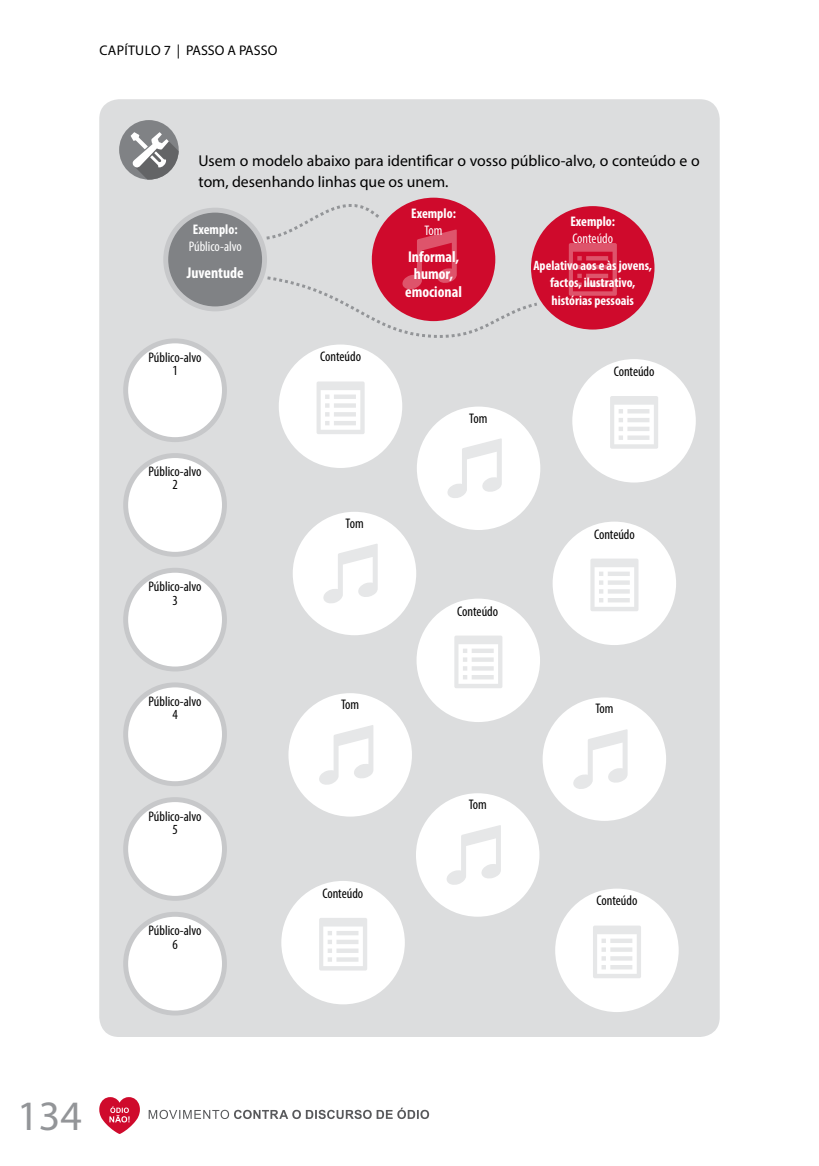
<style>
.page{position:relative;width:819px;height:1166px;background:#fff}
.page>*{position:absolute;margin:0;border:0;box-sizing:border-box;transform-origin:0 0}
.t1{font:42px "Myriad Pro";color:#939598}
.t2{font:15.75px/21px "Myriad Pro";color:#000}
.t3{font:700 condensed 15.75px/17.5px "Myriad Pro";color:#fff;text-align:center}
.t4{font:condensed 14px/13.1px "Myriad Pro";color:#000;text-align:center}
.t5{font:700 condensed 14px "Myriad Pro";color:#fff}
.t6{font:condensed 14px "Myriad Pro";color:#fff}
.t7{font:14px "Myriad Pro";color:#000}
.t8{font:700 condensed 13.65px/17.5px "Myriad Pro";color:#fff;text-align:center}
</style>
<div class="page">
<svg style="left:149px;top:1107px;width:280px;height:12px"></svg>
<svg style="left:99px;top:1097px;width:41px;height:37px"></svg>
<div style="left:99px;top:99px;width:620px;height:938px;background:#dcddde;border-radius:20px"></div>
<div style="left:119px;top:120px;width:60px;height:60px;background:#808285;border-radius:50%"></div>
<svg style="left:131px;top:132px;width:48px;height:48px"></svg>
<div style="left:126px;top:341px;width:98px;height:99px;background:#fff;border-radius:50%"></div>
<div style="left:123px;top:338px;width:104px;height:104px;border:5px solid #c7c8ca;border-radius:50%"></div>
<div style="left:126px;top:455px;width:98px;height:99px;background:#fff;border-radius:50%"></div>
<div style="left:123px;top:453px;width:104px;height:104px;border:5px solid #c7c8ca;border-radius:50%"></div>
<div style="left:126px;top:570px;width:98px;height:99px;background:#fff;border-radius:50%"></div>
<div style="left:123px;top:568px;width:104px;height:103px;border:5px solid #c7c8ca;border-radius:50%"></div>
<div style="left:126px;top:685px;width:98px;height:99px;background:#fff;border-radius:50%"></div>
<div style="left:123px;top:682px;width:104px;height:104px;border:5px solid #c7c8ca;border-radius:50%"></div>
<div style="left:126px;top:799px;width:98px;height:99px;background:#fff;border-radius:50%"></div>
<div style="left:123px;top:797px;width:104px;height:104px;border:5px solid #c7c8ca;border-radius:50%"></div>
<div style="left:126px;top:914px;width:98px;height:99px;background:#fff;border-radius:50%"></div>
<div style="left:123px;top:912px;width:104px;height:103px;border:5px solid #c7c8ca;border-radius:50%"></div>
<div style="left:417px;top:406px;width:123px;height:124px;background:#fff;border-radius:50%"></div>
<svg style="left:447px;top:438px;width:54px;height:60px"></svg>
<div style="left:288px;top:693px;width:124px;height:123px;background:#fff;border-radius:50%"></div>
<svg style="left:319px;top:725px;width:54px;height:60px"></svg>
<div style="left:542px;top:697px;width:124px;height:124px;background:#fff;border-radius:50%"></div>
<svg style="left:573px;top:729px;width:54px;height:60px"></svg>
<div style="left:416px;top:793px;width:123px;height:124px;background:#fff;border-radius:50%"></div>
<svg style="left:447px;top:825px;width:54px;height:60px"></svg>
<div style="left:293px;top:512px;width:123px;height:123px;background:#fff;border-radius:50%"></div>
<svg style="left:323px;top:544px;width:54px;height:59px"></svg>
<div style="left:279px;top:344px;width:123px;height:124px;background:#fff;border-radius:50%"></div>
<svg style="left:316px;top:381px;width:48px;height:53px"></svg>
<div style="left:552px;top:522px;width:124px;height:123px;background:#fff;border-radius:50%"></div>
<svg style="left:590px;top:558px;width:48px;height:53px"></svg>
<div style="left:416px;top:598px;width:124px;height:124px;background:#fff;border-radius:50%"></div>
<svg style="left:454px;top:635px;width:48px;height:53px"></svg>
<div style="left:281px;top:881px;width:124px;height:123px;background:#fff;border-radius:50%"></div>
<svg style="left:319px;top:918px;width:48px;height:52px"></svg>
<div style="left:555px;top:888px;width:123px;height:124px;background:#fff;border-radius:50%"></div>
<svg style="left:593px;top:925px;width:48px;height:53px"></svg>
<div style="left:572px;top:359px;width:123px;height:123px;background:#fff;border-radius:50%"></div>
<svg style="left:610px;top:396px;width:48px;height:53px"></svg>
<div style="left:166px;top:210px;width:98px;height:99px;background:#808285;border-radius:50%"></div>
<div style="left:163px;top:208px;width:104px;height:103px;border:5px solid #c7c8ca;border-radius:50%"></div>
<div style="left:531px;top:206px;width:123px;height:123px;background:#cf0a2c;border-radius:50%"></div>
<svg style="left:568px;top:243px;width:49px;height:53px"></svg>
<svg style="left:263px;top:197px;width:277px;height:141px"></svg>
<p class="t7" style="left:99px;top:42px;width:179px">CAPÍTULO 7 | PASSO A PASSO</p>
<p class="t2" style="left:198px;top:150px;width:503px">Usem o modelo abaixo para identificar o vosso público-alvo, o conteúdo e o tom, desenhando linhas que os unem.</p>
<p class="t5" style="left:193px;top:221px;width:46px">Exemplo:</p>
<p class="t6" style="left:189px;top:238px;width:55px">Público-alvo</p>
<p class="t3" style="left:187px;top:263px;width:58px">Juventude</p>
<p class="t4" style="left:148px;top:350px;width:55px">Público-alvo<br>1</p>
<p class="t4" style="left:320px;top:350px;width:42px">Conteúdo</p>
<p class="t4" style="left:148px;top:465px;width:55px">Público-alvo<br>2</p>
<p class="t4" style="left:148px;top:580px;width:55px">Público-alvo<br>3</p>
<p class="t4" style="left:148px;top:695px;width:55px">Público-alvo<br>4</p>
<p class="t4" style="left:148px;top:809px;width:55px">Público-alvo<br>5</p>
<p class="t4" style="left:148px;top:924px;width:55px">Público-alvo<br>6</p>
<p class="t4" style="left:345px;top:516px;width:20px">Tom</p>
<p class="t4" style="left:341px;top:698px;width:20px">Tom</p>
<p class="t4" style="left:322px;top:886px;width:42px">Conteúdo</p>
<p class="t5" style="left:411px;top:205px;width:46px">Exemplo:</p>
<p class="t6" style="left:424px;top:222px;width:20px">Tom</p>
<p class="t3" style="left:405px;top:247px;width:58px">Informal, humor, emocional</p>
<p class="t4" style="left:469px;top:411px;width:20px">Tom</p>
<p class="t5" style="left:570px;top:213px;width:46px">Exemplo:</p>
<p class="t6" style="left:572px;top:230px;width:42px">Conteúdo</p>
<p class="t8" style="left:533px;top:256px;width:120px">Apelativo aos e às jovens, factos, ilustrativo, histórias pessoais</p>
<p class="t4" style="left:613px;top:365px;width:42px">Conteúdo</p>
<p class="t4" style="left:457px;top:604px;width:42px">Conteúdo</p>
<p class="t4" style="left:468px;top:798px;width:20px">Tom</p>
<p class="t4" style="left:594px;top:527px;width:42px">Conteúdo</p>
<p class="t4" style="left:595px;top:702px;width:20px">Tom</p>
<p class="t4" style="left:596px;top:894px;width:42px">Conteúdo</p>
<h1 class="t1" style="left:17px;top:1090px;width:66px">134</h1>
</div>
